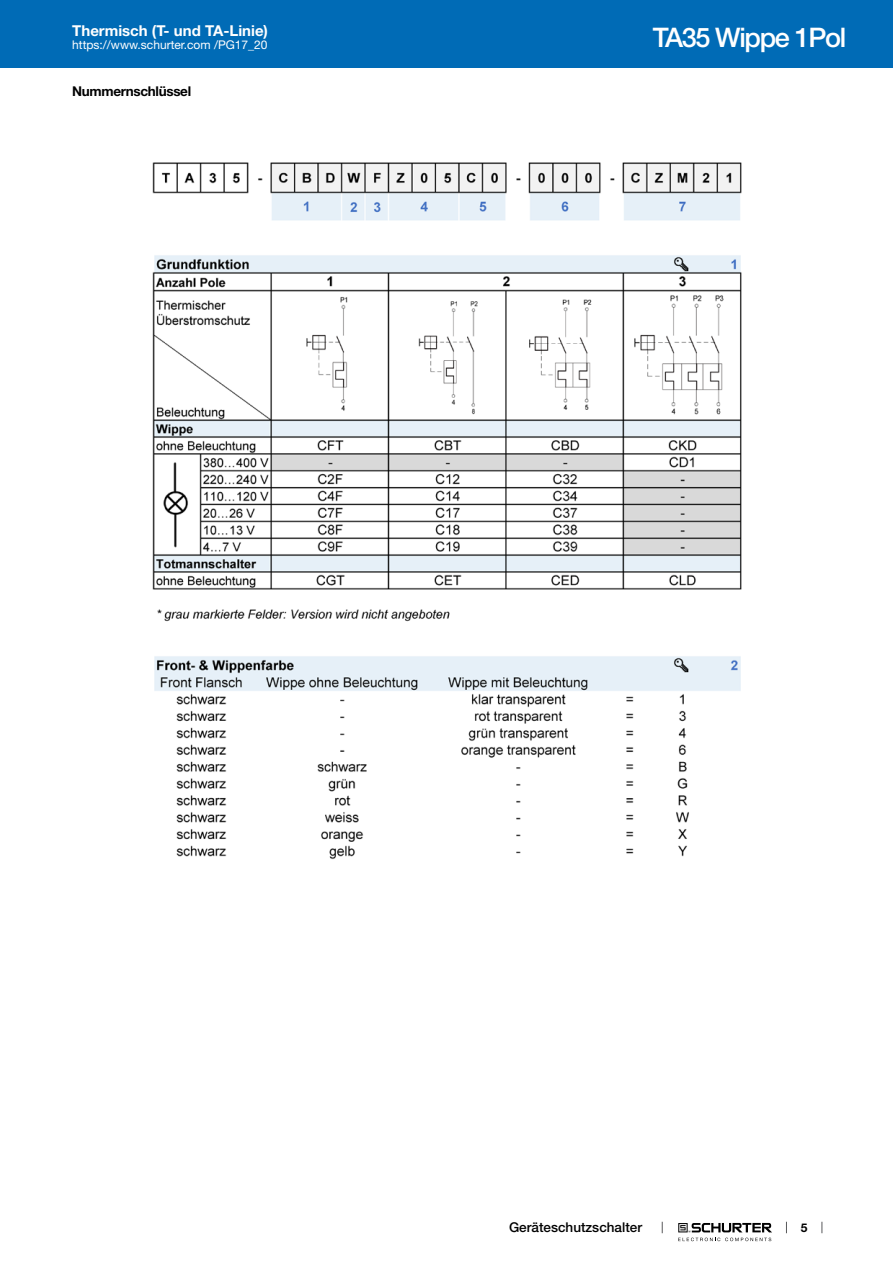
<style>
.page{position:relative;width:893px;height:1263px;background:#fff}
.page>*{position:absolute;margin:0;border:0;box-sizing:border-box;transform-origin:0 0}
.t1{font:500 27px "Helvetica Neue LT";letter-spacing:-.05em;color:#fff}
.t2{font:700 15px "Helvetica Neue LT";color:#fff}
.t3{font:500 13.5px "Helvetica Neue LT";color:#000}
.t4{font:700 13.5px "Helvetica Neue LT";letter-spacing:-.025em;color:#000}
.t5{font:12px "Helvetica Neue LT";color:#fff}
.t6{font:700 12px "Helvetica Neue LT";color:#000}
</style>
<div class="page">
<svg style="left:678px;top:1223px;width:94px;height:18px"></svg>
<div style="left:0;top:0;width:893px;height:68px;background:#006bb6"></div>
<img style="left:152px;top:162px;width:590px;height:698px">
<p class="t2" style="left:72px;top:21px;width:197px">Thermisch (T- und TA-Linie)</p>
<p class="t5" style="left:72px;top:38px;width:197px">https://www.schurter.com /PG17_20</p>
<p class="t4" style="left:72px;top:82px;width:120px">Nummernschlüssel</p>
<h1 class="t1" style="left:653px;top:21px;width:195px">TA35 Wippe 1Pol</h1>
<p class="t3" style="left:509px;top:1219px;width:135px">Geräteschutzschalter</p>
<p class="t6" style="left:801px;top:1220px;width:8px">5</p>
</div>
